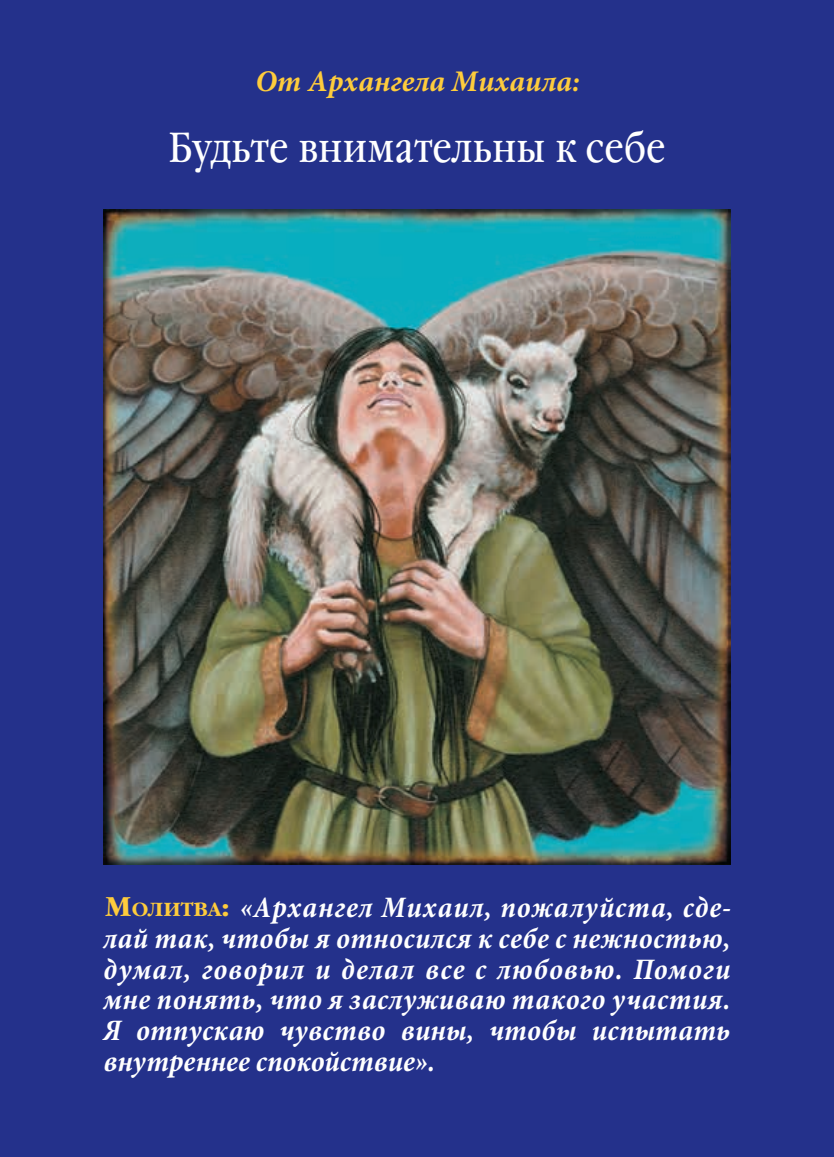
<style>
.page{position:relative;width:834px;height:1157px;background:#fff}
.page>*{position:absolute;margin:0;border:0;box-sizing:border-box;transform-origin:0 0}
.t1{font:42px "Garamond Narrow Book ITC";color:#fff}
.t2{font:italic 700 condensed 30px/30.6px "Minion Pro";color:#fff;text-align:justify}
.t3{font:italic 700 30px "Minion Pro";color:#fecc3c}
.s1{font-family:"Garamond Bold ITC";font-weight:400;font-style:normal;font-stretch:normal;font-size:27px;color:#fecc3c}
.s2{font-family:"Garamond Bold ITC";font-weight:400;font-style:normal;font-stretch:normal;font-size:18.9px;color:#fecc3c}
</style>
<div class="page">
<div style="left:0;top:0;width:833px;height:1157px;background:#24318b"></div>
<img style="left:104px;top:210px;width:626px;height:654px">
<p class="t3" style="left:255px;top:70px;width:325px">От Архангела Михаила:</p>
<p class="t1" style="left:168px;top:133px;width:498px">Будьте внимательны к себе</p>
<p class="t2" style="left:104px;top:895px;width:629px"><span class="s1">М</span><span class="s2">олитва</span><span class="s1">:</span> «Архангел Михаил, пожалуйста, сде&shy;лай так, чтобы я относился к себе с нежностью, думал, говорил и делал все с любовью. Помоги мне понять, что я заслуживаю такого участия.<br>Я отпускаю чувство вины, чтобы испытать внутреннее спокойствие».</p>
</div>
